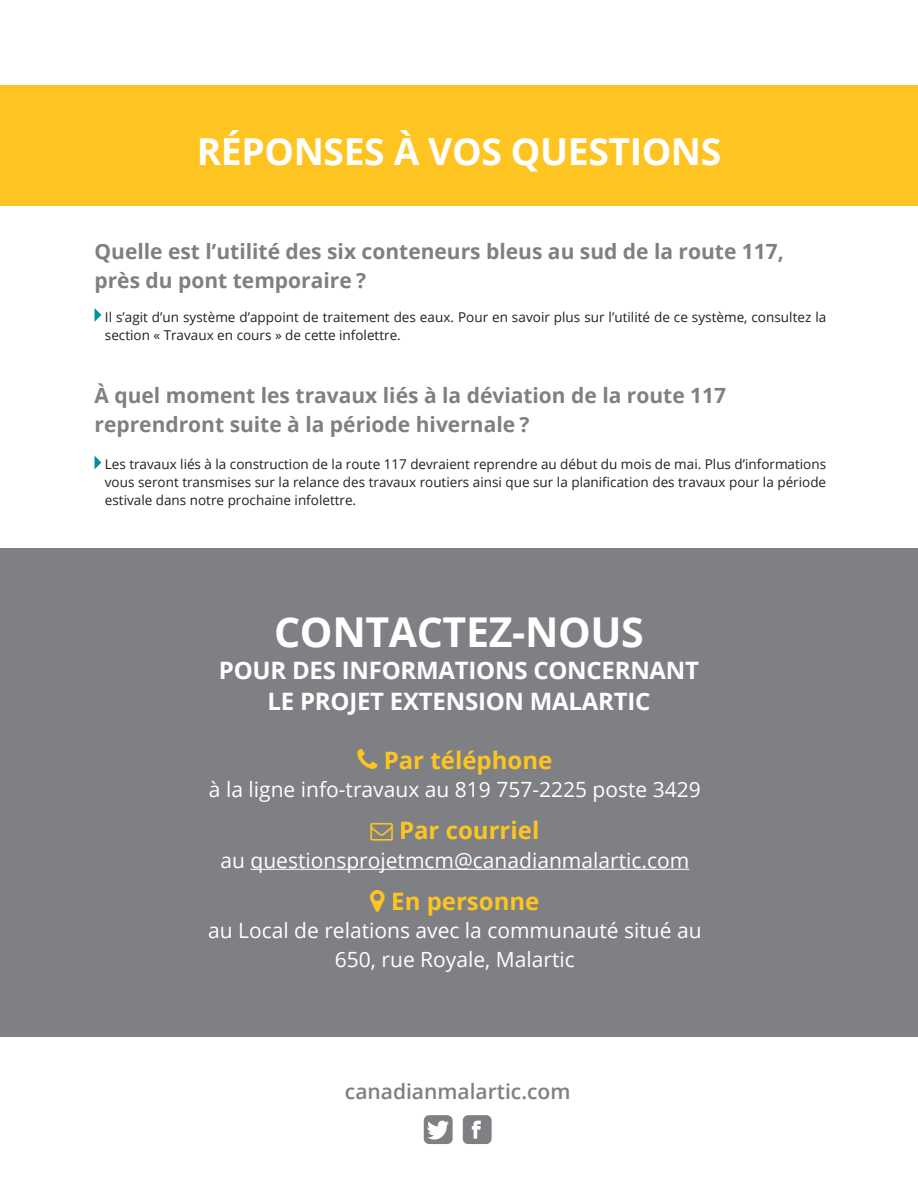
<style>
.page{position:relative;width:918px;height:1188px;background:#fff}
.page>*{position:absolute;margin:0;border:0;box-sizing:border-box;transform-origin:0 0}
.Titre_boite_Or{font:700 41.25px "Open Sans";letter-spacing:-.01em;color:#fff}
.Titre_boite_Or-2{font:700 37.2px "Open Sans";letter-spacing:-.01em;color:#fff}
.Titre_boite_Or-3{font:700 24px/31.5px "Open Sans";letter-spacing:-.01em;color:#fff;text-align:center}
.t1{font:700 24px "Open Sans";color:#fec422}
.t2{font:700 21px/29.5px "Open Sans";color:#7e8083}
.t3{font:21px "Open Sans";color:#fff}
.Labeur{font:600 21px "Open Sans";color:#7e8083}
.Titre_boite_Or-4{font:13.5px/18px "Open Sans";color:#231f20}
</style>
<div class="page">
<div style="left:0;top:85px;width:918px;height:121px;background:#fec422"></div>
<svg style="left:94px;top:308px;width:7px;height:14px"></svg>
<svg style="left:94px;top:456px;width:7px;height:13px"></svg>
<div style="left:0;top:548px;width:918px;height:489px;background:#7e8083"></div>
<hr style="left:251px;top:869px;width:438px;height:1px;background:#fff">
<svg style="left:463px;top:1115px;width:29px;height:29px"></svg>
<svg style="left:424px;top:1115px;width:29px;height:29px"></svg>
<p class="Titre_boite_Or-2" style="left:197px;top:126px;width:526px">RÉPONSES À VOS QUESTIONS</p>
<p class="t2" style="left:94px;top:236px;width:691px">Quelle est l’utilité des six conteneurs bleus au sud de la route 117, près du pont temporaire ?</p>
<p class="Titre_boite_Or-4" style="left:105px;top:308px;width:723px">Il s’agit d’un système d’appoint de traitement des eaux. Pour en savoir plus sur l’utilité de ce système, consultez la section « Travaux en cours » de cette infolettre.</p>
<p class="t2" style="left:94px;top:380px;width:633px">À quel moment les travaux liés à la déviation de la route 117 reprendront suite à la période hivernale ?</p>
<p class="Titre_boite_Or-4" style="left:105px;top:455px;width:723px;text-align:justify">Les travaux liés à la construction de la route 117 devraient reprendre au début du mois de mai. Plus d’informations vous seront transmises sur la relance des travaux routiers ainsi que sur la planification des travaux pour la période estivale dans notre prochaine infolettre.</p>
<p class="Titre_boite_Or" style="left:274px;top:603px;width:371px">CONTACTEZ-NOUS</p>
<p class="Titre_boite_Or-3" style="left:219px;top:654px;width:482px">POUR DES INFORMATIONS CONCERNANT<br>LE PROJET EXTENSION MALARTIC</p>
<p class="t1" style="left:384px;top:743px;width:170px">Par téléphone</p>
<p class="t3" style="left:209px;top:775px;width:493px">à la ligne info-travaux au 819 757-2225 poste 3429</p>
<p class="t1" style="left:399px;top:814px;width:142px">Par courriel</p>
<p class="t3" style="left:220px;top:846px;width:470px">au questionsprojetmcm@canadianmalartic.com</p>
<p class="t1" style="left:391px;top:884px;width:150px">En personne</p>
<p class="t3" style="left:208px;top:916px;width:495px">au Local de relations avec la communauté situé au</p>
<p class="t3" style="left:335px;top:945px;width:241px">650, rue Royale, Malartic</p>
<p class="Labeur" style="left:345px;top:1077px;width:227px">canadianmalartic.com</p>
</div>
